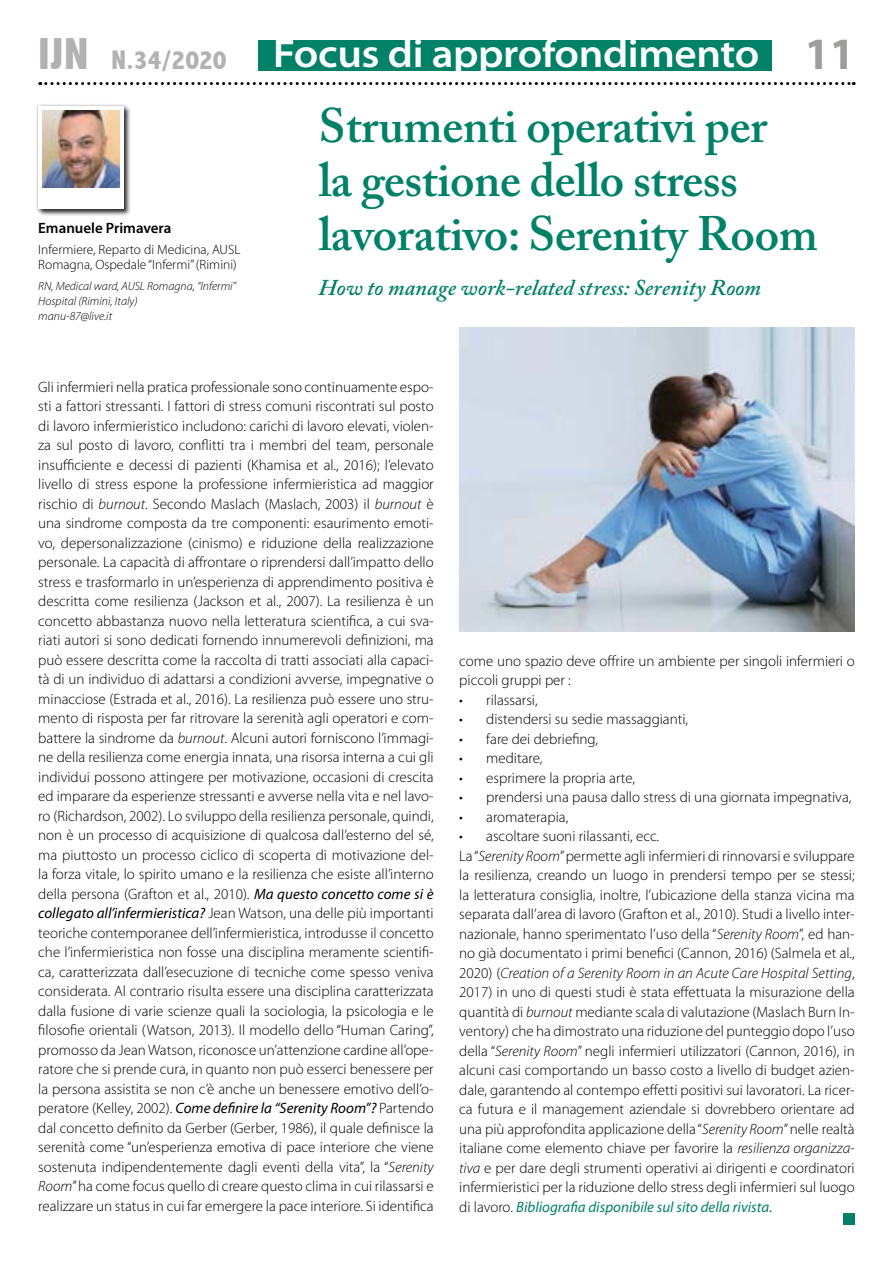
<style>
.page{position:relative;width:893px;height:1263px;background:#fff}
.page>*{position:absolute;margin:0;border:0;box-sizing:border-box;transform-origin:0 0}
.t1{font:600 48px/54px "Adobe Caslon Pro";letter-spacing:-.01em;color:#008168}
.t2{font:700 45px "Myriad Pro";color:#9d9d9c}
.t3{font:600 semi-expanded 39.9px "Myriad Pro";letter-spacing:-.01em;color:#fff}
.t4{font:800 condensed 27px "Abadi";color:#b3b2b2}
.t5{font:italic 600 22.5px "Adobe Caslon Pro";color:#008168}
.t6{font:300 15px/19.5px "Myriad Pro";color:#000}
.t7{font:600 15px "Myriad Pro";color:#000}
.t8{font:300 13.5px/15px "Myriad Pro";color:#000}
.t9{font:italic 300 12px/15px "Myriad Pro";color:#000}
.s1{font-size:45px}
.s2{font-style:italic}
.s3{font-weight:400;font-style:italic}
.s4{font-weight:400;font-style:italic;color:#008168}
</style>
<div class="page">
<svg style="left:40px;top:82px;width:814px;height:3px"></svg>
<img style="left:459px;top:327px;width:396px;height:304px">
<div style="left:37px;top:105px;width:93px;height:111px;background:#000;opacity:.75"></div>
<div style="left:35px;top:103px;width:92px;height:108px;background:#000;opacity:.3"></div>
<div style="left:38px;top:106px;width:86px;height:103px;background:#fff"></div>
<img style="left:42px;top:110px;width:78px;height:78px">
<div style="left:259px;top:40px;width:513px;height:30px;background:#008168"></div>
<div style="left:843px;top:1213px;width:12px;height:12px;background:#008168"></div>
<h3 class="t3" style="left:273px;top:32px;width:487px">Focus di approfondimento</h3>
<h3 class="t4" style="left:38px;top:45px;width:190px"><span class="s1">IJN</span> N.34/2020</h3>
<h2 class="t2" style="left:805px;top:24px;width:51px">11</h2>
<p class="t7" style="left:38px;top:218px;width:135px">Emanuele Primavera</p>
<p class="t8" style="left:38px;top:242px;width:204px">Infermiere, Reparto di Medicina, AUSL<br>Romagna, Ospedale “Infermi” (Rimini)</p>
<p class="t9" style="left:38px;top:279px;width:199px">RN, Medical ward, AUSL Romagna, “Infermi”<br>Hospital (Rimini, Italy)<br>manu-87@live.it</p>
<h1 class="t1" style="left:319px;top:98px;width:501px">Strumenti operativi per<br>la gestione dello stress lavorativo: Serenity Room</h1>
<h3 class="t5" style="left:319px;top:274px;width:444px">How to manage work-related stress: Serenity Room</h3>
<p class="t6" style="left:38px;top:377px;width:397px;text-align:justify">Gli infermieri nella pratica professionale sono continuamente espo&shy;sti a fattori stressanti. I fattori di stress comuni riscontrati sul posto di lavoro infermieristico includono: carichi di lavoro elevati, violen&shy;za sul posto di lavoro, conflitti tra i membri del team, personale insufficiente e decessi di pazienti (Khamisa et al., 2016); l’elevato livello di stress espone la professione infermieristica ad maggior rischio di <span class="s2">burnout</span>. Secondo Maslach (Maslach, 2003) il <span class="s2">burnout</span> è una sindrome composta da tre componenti: esaurimento emoti&shy;vo, depersonalizzazione (cinismo) e riduzione della realizzazione personale. La capacità di affrontare o riprendersi dall’impatto dello stress e trasformarlo in un’esperienza di apprendimento positiva è descritta come resilienza (Jackson et al., 2007). La resilienza è un concetto abbastanza nuovo nella letteratura scientifica, a cui sva&shy;riati autori si sono dedicati fornendo innumerevoli definizioni, ma può essere descritta come la raccolta di tratti associati alla capaci&shy;tà di un individuo di adattarsi a condizioni avverse, impegnative o minacciose (Estrada et al., 2016). La resilienza può essere uno stru&shy;mento di risposta per far ritrovare la serenità agli operatori e com&shy;battere la sindrome da <span class="s2">burnout</span>. Alcuni autori forniscono l’immagi&shy;ne della resilienza come energia innata, una risorsa interna a cui gli individui possono attingere per motivazione, occasioni di crescita ed imparare da esperienze stressanti e avverse nella vita e nel lavo&shy;ro (Richardson, 2002). Lo sviluppo della resilienza personale, quindi, non è un processo di acquisizione di qualcosa dall’esterno del sé, ma piuttosto un processo ciclico di scoperta di motivazione del&shy;la forza vitale, lo spirito umano e la resilienza che esiste all’interno della persona (Grafton et al., 2010). <span class="s3">Ma questo concetto come si è collegato all’infermieristica?</span> Jean Watson, una delle più importanti teoriche contemporanee dell’infermieristica, introdusse il concetto che l’infermieristica non fosse una disciplina meramente scientifi&shy;ca, caratterizzata dall’esecuzione di tecniche come spesso veniva considerata. Al contrario risulta essere una disciplina caratterizzata dalla fusione di varie scienze quali la sociologia, la psicologia e le filosofie orientali (Watson, 2013). Il modello dello “Human Caring”, promosso da Jean Watson, riconosce un’attenzione cardine all’ope&shy;ratore che si prende cura, in quanto non può esserci benessere per la persona assistita se non c’è anche un benessere emotivo dell’o&shy;peratore (Kelley, 2002). <span class="s3">Come definire la “Serenity Room”?</span> Partendo dal concetto definito da Gerber (Gerber, 1986), il quale definisce la serenità come “un’esperienza emotiva di pace interiore che viene sostenuta indipendentemente dagli eventi della vita”, la “<span class="s2">Serenity Room</span>” ha come focus quello di creare questo clima in cui rilassarsi e realizzare un status in cui far emergere la pace interiore. Si identifica</p>
<p class="t6" style="left:459px;top:651px;width:397px">come uno spazio deve offrire un ambiente per singoli infermieri o piccoli gruppi per :</p>
<p class="t6" style="left:459px;top:690px;width:80px">• rilassarsi,</p>
<p class="t6" style="left:459px;top:710px;width:230px">• distendersi su sedie massaggianti,</p>
<p class="t6" style="left:459px;top:729px;width:140px">• fare dei debriefing,</p>
<p class="t6" style="left:459px;top:749px;width:85px">• meditare,</p>
<p class="t6" style="left:459px;top:768px;width:177px">• esprimere la propria arte,</p>
<p class="t6" style="left:459px;top:788px;width:394px">• prendersi una pausa dallo stress di una giornata impegnativa,</p>
<p class="t6" style="left:459px;top:807px;width:111px">• aromaterapia,</p>
<p class="t6" style="left:459px;top:827px;width:397px">• ascoltare suoni rilassanti, ecc.<br>La “<span class="s2">Serenity Room</span>” permette agli infermieri di rinnovarsi e sviluppare la resilienza, creando un luogo in prendersi tempo per se stessi; la letteratura consiglia, inoltre, l’ubicazione della stanza vicina ma separata dall’area di lavoro (Grafton et al., 2010). Studi a livello inter&shy;nazionale, hanno sperimentato l’uso della “<span class="s2">Serenity Room</span>”, ed han&shy;no già documentato i primi benefici (Cannon, 2016) (Salmela et al., 2020) (<span class="s2">Creation of a Serenity Room in an Acute Care Hospital Setting</span>, 2017) in uno di questi studi è stata effettuata la misurazione della quantità di <span class="s2">burnout</span> mediante scala di valutazione (Maslach Burn In&shy;ventory) che ha dimostrato una riduzione del punteggio dopo l’uso della “<span class="s2">Serenity Room</span>” negli infermieri utilizzatori (Cannon, 2016), in alcuni casi comportando un basso costo a livello di budget azien&shy;dale, garantendo al contempo effetti positivi sui lavoratori. La ricer&shy;ca futura e il management aziendale si dovrebbero orientare ad una più approfondita applicazione della “<span class="s2">Serenity Room</span>” nelle realtà italiane come elemento chiave per favorire la <span class="s2">resilienza organizza&shy;tiva</span> e per dare degli strumenti operativi ai dirigenti e coordinatori infermieristici per la riduzione dello stress degli infermieri sul luogo di lavoro. <span class="s4">Bibliografia disponibile sul sito della rivista.</span></p>
</div>
